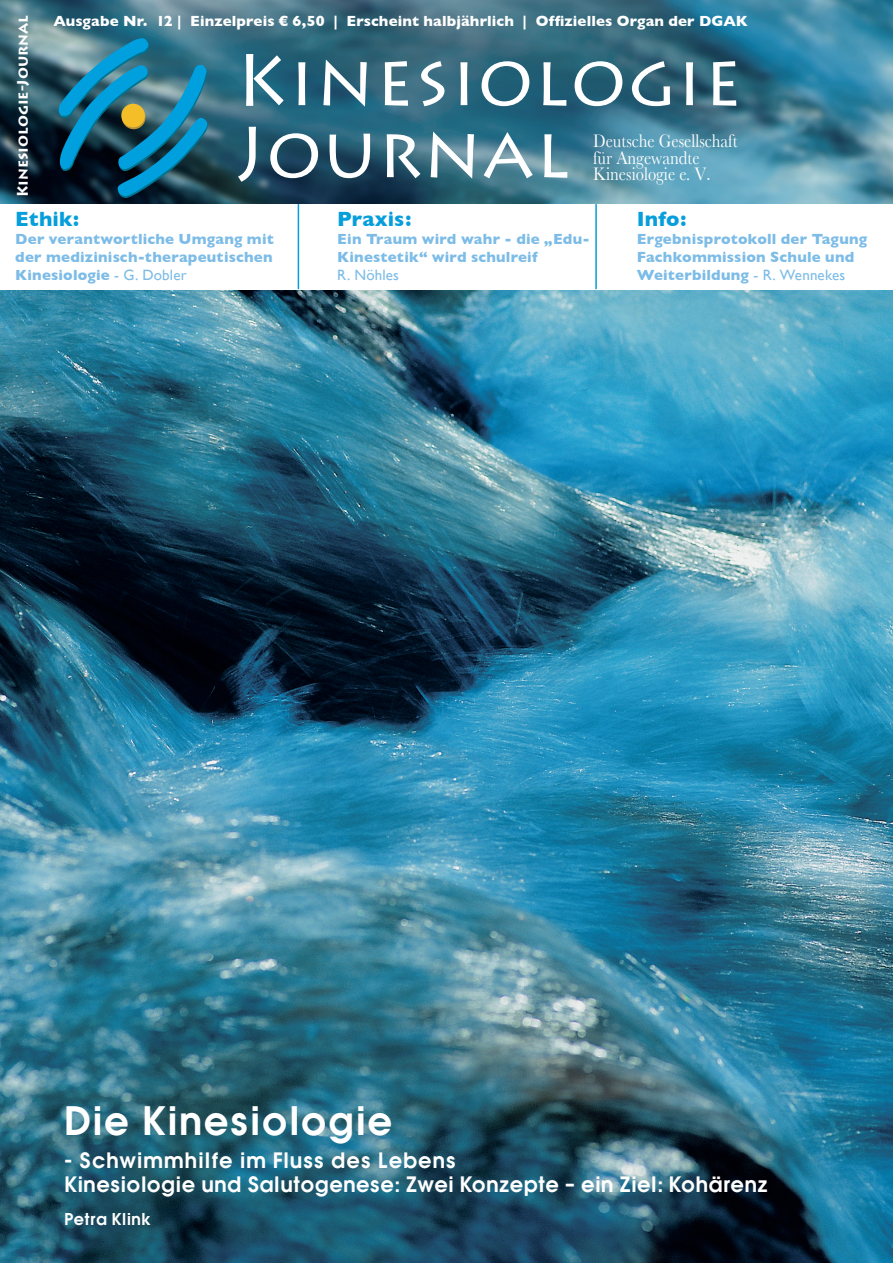
<style>
.page{position:relative;width:893px;height:1263px;background:#fff}
.page>*{position:absolute;margin:0;border:0;box-sizing:border-box;transform-origin:0 0}
.t1{font:72px/72px "Lithos Pro";letter-spacing:.02em;color:#fff}
.t2{font:36px "Avant Garde Demi";letter-spacing:.03em;color:#fff}
.t3{font:700 21px "Gill Sans";letter-spacing:.005em;color:#069edb}
.t4{font:19.5px/24px "Avant Garde Demi";letter-spacing:.015em;color:#fff}
.t5{font:18.9px/16.5px "Baskerville";color:#fff;scale:.87 1}
.t6{font:700 15px/18px "Gill Sans";letter-spacing:.015em;color:#7cbce7}
.t7{font:700 15px "Gill Sans";letter-spacing:.01em;color:#fff}
.t8{font:700 15px "Lithos Pro";color:#fff}
.t9{font:15px "Avant Garde Demi";letter-spacing:.01em;color:#fff}
.t10{font:15px "Gill Sans";letter-spacing:.01em;color:#7cbce7}
.s1{font-weight:400}
.s2{font-family:"Palatino"}
</style>
<div class="page">
<img style="left:0;top:0;width:893px;height:1263px">
<div style="left:0;top:204px;width:893px;height:85px;background:#fff"></div>
<svg style="left:59px;top:38px;width:149px;height:160px;background:#246a82"></svg>
<hr style="left:298px;top:204px;width:1px;height:85px;background:#069edb">
<hr style="left:595px;top:204px;width:2px;height:85px;background:#069edb">
<p class="t8" style="left:14px;top:197px;width:184px;rotate:-90deg">Kinesiologie-Journal</p>
<h3 class="t3" style="left:15px;top:206px;width:65px">Ethik:</h3>
<p class="t6" style="left:15px;top:230px;width:260px;text-align:justify">Der verantwortliche Umgang mit der medizinisch-therapeutischen Kinesiologie <span class="s1">- G. Dobler</span></p>
<p class="t7" style="left:53px;top:12px;width:696px">Ausgabe Nr. 12 | Einzelpreis € 6,50 | Erscheint halbjährlich | Offizielles Organ der DGAK</p>
<h1 class="t1" style="left:236px;top:45px;width:508px">Kinesiologie<br>Journal</h1>
<p class="t5" style="left:593px;top:133px;width:167px">Deutsche Gesellschaft für Angewandte<br>Kinesiologie e. V<span class="s2">.</span></p>
<h3 class="t3" style="left:337px;top:206px;width:75px">Praxis:</h3>
<p class="t6" style="left:337px;top:230px;width:254px">Ein Traum wird wahr - die „Edu-<br>Kinestetik“ wird schulreif</p>
<p class="t10" style="left:337px;top:266px;width:63px">R. Nöhles</p>
<h3 class="t3" style="left:637px;top:206px;width:51px">Info:</h3>
<p class="t6" style="left:637px;top:230px;width:232px">Ergebnisprotokoll der Tagung<br>Fachkommission Schule und<br>Weiterbildung <span class="s1">- R. Wennekes</span></p>
<h2 class="t2" style="left:64px;top:1096px;width:330px">Die Kinesiologie</h2>
<h3 class="t4" style="left:64px;top:1148px;width:705px">- Schwimmhilfe im Fluss des Lebens<br>Kinesiologie und Salutogenese: Zwei Konzepte – ein Ziel: Kohärenz</h3>
<p class="t9" style="left:64px;top:1209px;width:88px">Petra Klink</p>
</div>
